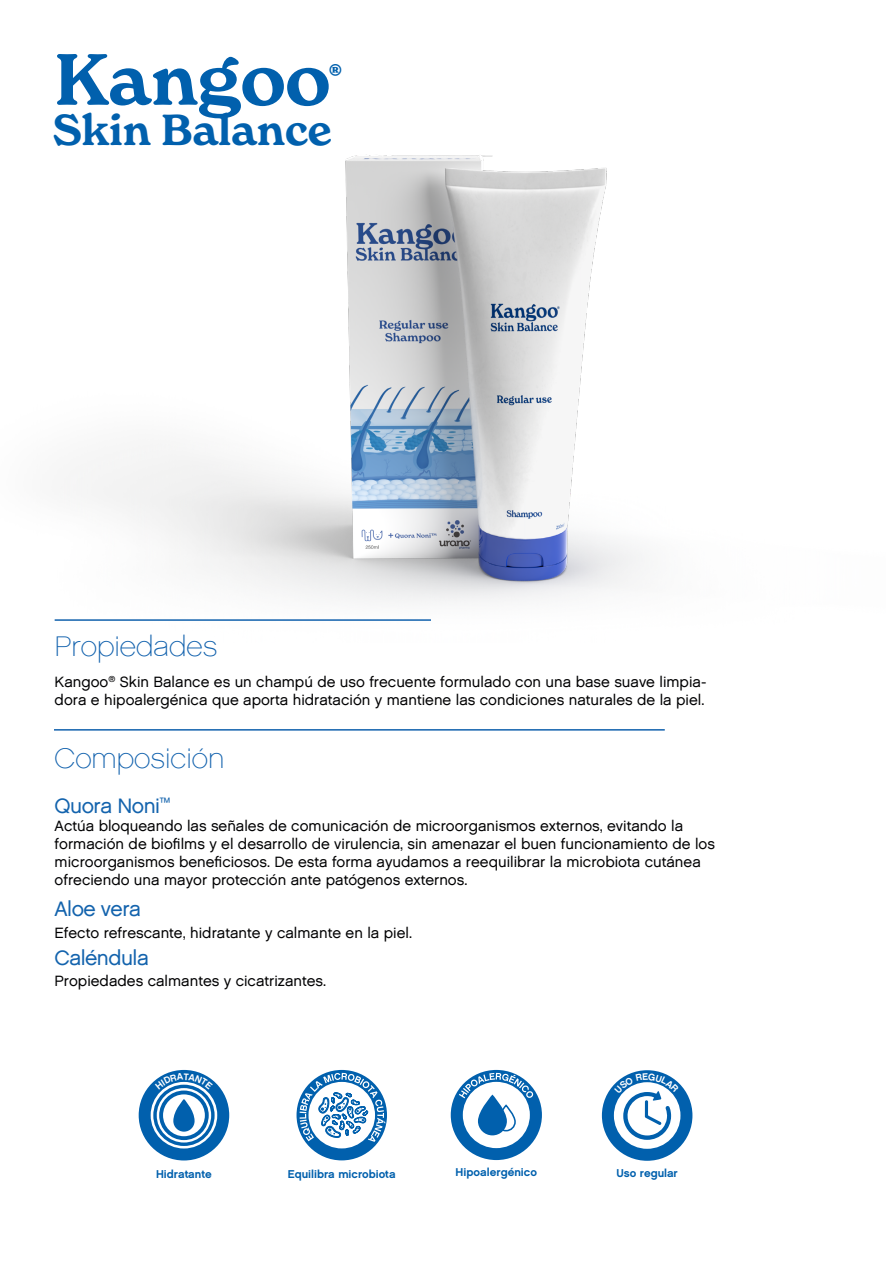
<style>
.page{position:relative;width:893px;height:1263px;background:#fff}
.page>*{position:absolute;margin:0;border:0;box-sizing:border-box;transform-origin:0 0}
.t1{font:600 70.8px "New Spirit";color:#0160ad}
.t2{font:600 42.45px "New Spirit";color:#0160ad}
.t3{font:28.5px "Chalet Paris Nineteen Sixty";color:#1161ad}
.t4{font:21px "Chalet London Nineteen Sixty";letter-spacing:-.025em;color:#1363ad}
.t5{font:700 19.05px "New Spirit";color:#0160ad}
.t6{font:15px/18px "Chalet London Nineteen Sixty";color:#000002}
.t7{font:11.4px "Chalet New York Nineteen Sixty";color:#0160ad}
.t8{font:11.25px "Chalet New York Nineteen Sixty";color:#0160ad}
</style>
<div class="page">
<img style="left:54px;top:155px;width:589px;height:466px">
<hr style="left:55px;top:619px;width:376px;height:2px;background:#1161ad">
<hr style="left:54px;top:729px;width:611px;height:2px;background:#1161ad">
<svg style="left:451px;top:1070px;width:91px;height:90px"></svg>
<svg style="left:297px;top:1070px;width:90px;height:90px"></svg>
<svg style="left:602px;top:1070px;width:90px;height:91px"></svg>
<svg style="left:139px;top:1070px;width:90px;height:90px"></svg>
<h1 class="t1" style="left:54px;top:36px;width:278px">Kangoo</h1>
<p class="t5" style="left:329px;top:59px;width:15px">®</p>
<h2 class="t2" style="left:53px;top:104px;width:281px">Skin Balance</h2>
<h3 class="t3" style="left:55px;top:630px;width:164px">Propiedades</h3>
<p class="t6" style="left:55px;top:673px;width:653px">Kangoo<sup>®</sup> Skin Balance es un champú de uso frecuente formulado con una base suave limpia&shy;dora e hipoalergénica que aporta hidratación y mantiene las condiciones naturales de la piel.</p>
<h3 class="t3" style="left:55px;top:741px;width:171px">Composición</h3>
<h3 class="t4" style="left:55px;top:792px;width:117px">Quora Noni<sup>™</sup></h3>
<p class="t6" style="left:55px;top:816px;width:662px">Actúa bloqueando las señales de comunicación de microorganismos externos, evitando la formación de biofilms y el desarrollo de virulencia, sin amenazar el buen funcionamiento de los microorganismos beneficiosos. De esta forma ayudamos a reequilibrar la microbiota cutánea ofreciendo una mayor protección ante patógenos externos.</p>
<h3 class="t4" style="left:55px;top:896px;width:88px">Aloe vera</h3>
<p class="t6" style="left:55px;top:923px;width:359px">Efecto refrescante, hidratante y calmante en la piel.</p>
<h3 class="t4" style="left:55px;top:945px;width:96px">Caléndula</h3>
<p class="t6" style="left:55px;top:972px;width:273px">Propiedades calmantes y cicatrizantes.</p>
<p class="t7" style="left:156px;top:1167px;width:57px">Hidratante</p>
<p class="t7" style="left:288px;top:1167px;width:109px">Equilibra microbiota</p>
<p class="t8" style="left:456px;top:1165px;width:83px">Hipoalergénico</p>
<p class="t7" style="left:617px;top:1166px;width:63px">Uso regular</p>
</div>
